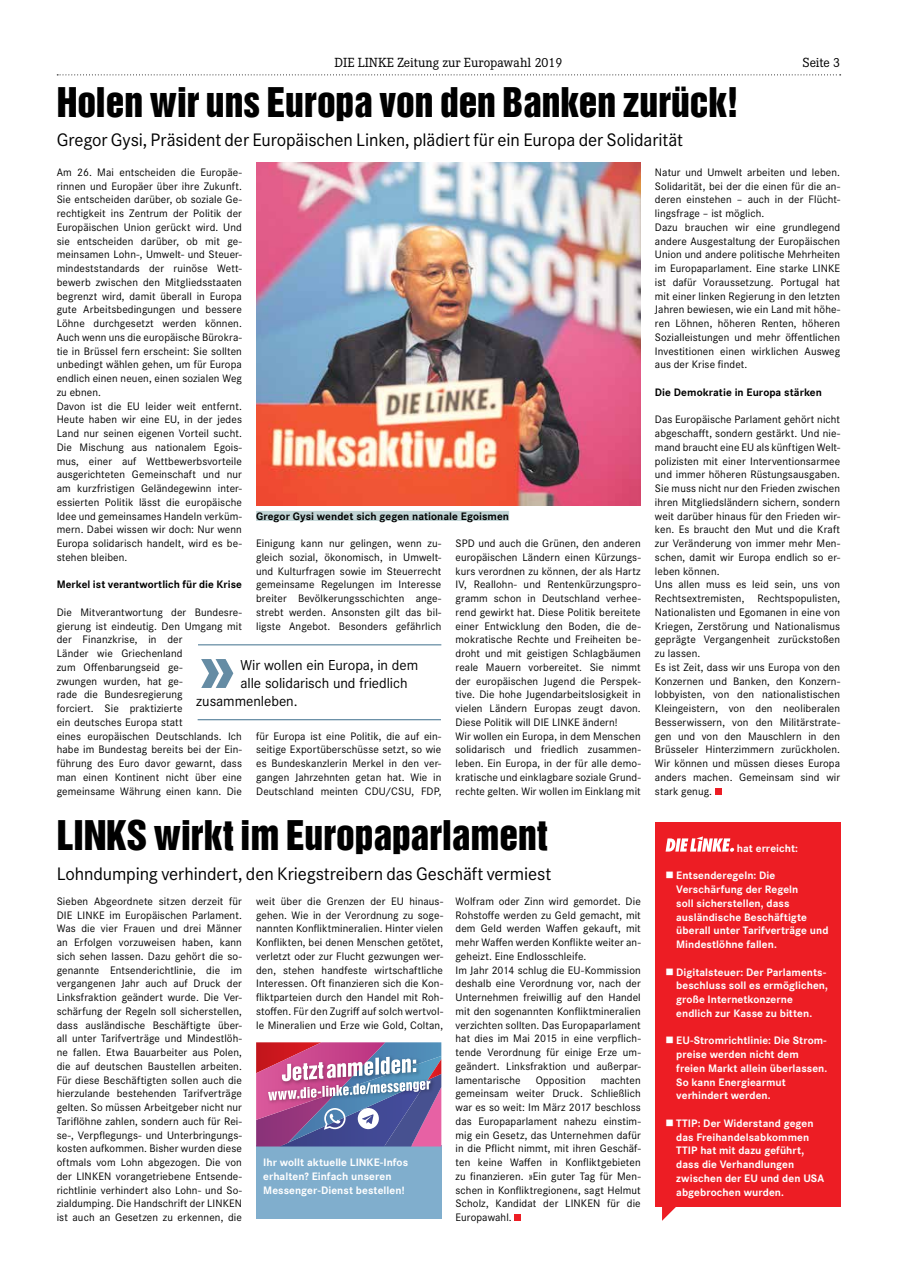
<style>
.page{position:relative;width:904px;height:1276px;background:#fff}
.page>*{position:absolute;margin:0;border:0;box-sizing:border-box;transform-origin:0 0}
.t1{font:37.5px "Helvetica Inserat LT";letter-spacing:-.005em;color:#000}
.t2{font:18.75px "Corporate S";letter-spacing:-.005em;color:#000}
.t3{font:15px "Corporate S";letter-spacing:-.005em;color:#000}
.t4{font:13.75px "Corporate E";color:#000}
.t5{font:11.25px/13.8px "Corporate S";letter-spacing:.01em;color:#000}
.t6{font:700 11.25px/13.8px "Corporate S";letter-spacing:.005em;color:#fff}
.t7{font:700 11.25px "Corporate S";letter-spacing:.005em;color:#000}
</style>
<div class="page">
<svg style="left:57px;top:74px;width:783px;height:1px"></svg>
<hr style="left:198px;top:644px;width:243px;height:1px;background:#658ca4">
<hr style="left:198px;top:719px;width:243px;height:1px;background:#658ca4">
<svg style="left:201px;top:659px;width:32px;height:29px"></svg>
<div style="left:256px;top:511px;width:253px;height:10px;background:#c1d4d5"></div>
<div style="left:514px;top:1214px;width:7px;height:7px;background:#ed1d24"></div>
<div style="left:256px;top:1145px;width:185px;height:74px;background:#80aecd"></div>
<img style="left:256px;top:162px;width:384px;height:344px">
<div style="left:714px;top:788px;width:7px;height:7px;background:#ed1d24"></div>
<svg style="left:662px;top:1206px;width:14px;height:14px"></svg>
<div style="left:655px;top:822px;width:185px;height:384px;background:#ed1d24"></div>
<svg style="left:665px;top:836px;width:69px;height:16px"></svg>
<svg style="left:256px;top:1042px;width:185px;height:104px;background:#936b9e"></svg>
<p class="t4" style="left:334px;top:55px;width:229px">DIE LINKE Zeitung zur Europawahl 2019</p>
<p class="t4" style="left:802px;top:55px;width:39px">Seite 3</p>
<h1 class="t1" style="left:57px;top:80px;width:683px">Holen wir uns Europa von den Banken zurück!</h1>
<h2 class="t2" style="left:57px;top:129px;width:628px">Gregor Gysi, Präsident der Europäischen Linken, plädiert für ein Europa der Solidarität</h2>
<p class="t5" style="left:57px;top:165px;width:187px">Am 26. Mai entscheiden die Europäe&shy;rinnen und Europäer über ihre Zukunft.<br>Sie entscheiden darüber, ob soziale Ge&shy;rechtigkeit ins Zentrum der Politik der Europäischen Union gerückt wird. Und sie entscheiden darüber, ob mit ge&shy;meinsamen Lohn-, Umwelt- und Steuer&shy;mindeststandards der ruinöse Wett&shy;bewerb zwischen den Mitgliedsstaaten begrenzt wird, damit überall in Europa gute Arbeitsbedingungen und bessere Löhne durchgesetzt werden können.<br>Auch wenn uns die europäische Bürokra&shy;tie in Brüssel fern erscheint: Sie sollten unbedingt wählen gehen, um für Europa endlich einen neuen, einen sozialen Weg zu ebnen.<br>Davon ist die EU leider weit entfernt.<br>Heute haben wir eine EU, in der jedes Land nur seinen eigenen Vorteil sucht.<br>Die Mischung aus nationalem Egois&shy;mus, einer auf Wettbewerbsvorteile ausgerichteten Gemeinschaft und nur am kurzfristigen Geländegewinn inter&shy;essierten Politik lässt die europäische Idee und gemeinsames Handeln verküm&shy;mern. Dabei wissen wir doch: Nur wenn Europa solidarisch handelt, wird es be&shy;stehen bleiben.</p>
<p class="t7" style="left:57px;top:578px;width:187px">Merkel ist verantwortlich für die Krise</p>
<p class="t5" style="left:57px;top:605px;width:187px">Die Mitverantwortung der Bundesre&shy;gierung ist eindeutig. Den Umgang mit der Finanzkrise, in der<br>Länder wie Griechenland<br>zum Offenbarungseid ge-<br>zwungen wurden, hat ge-<br>rade die Bundesregierung<br>forciert. Sie praktizierte<br>ein deutsches Europa statt<br>eines europäischen Deutschlands. Ich habe im Bundestag bereits bei der Ein&shy;führung des Euro davor gewarnt, dass man einen Kontinent nicht über eine gemeinsame Währung einen kann. Die</p>
<p class="t7" style="left:256px;top:509px;width:254px">Gregor Gysi wendet sich gegen nationale Egoismen</p>
<p class="t5" style="left:455px;top:536px;width:187px">SPD und auch die Grünen, den anderen europäischen Ländern einen Kürzungs&shy;kurs verordnen zu können, der als Hartz IV, Reallohn- und Rentenkürzungspro&shy;gramm schon in Deutschland verhee&shy;rend gewirkt hat. Diese Politik bereitete einer Entwicklung den Boden, die de&shy;mokratische Rechte und Freiheiten be&shy;droht und mit geistigen Schlagbäumen reale Mauern vorbereitet. Sie nimmt der europäischen Jugend die Perspek&shy;tive. Die hohe Jugendarbeitslosigkeit in vielen Ländern Europas zeugt davon.<br>Diese Politik will DIE LINKE ändern!<br>Wir wollen ein Europa, in dem Menschen solidarisch und friedlich zusammen&shy;leben. Ein Europa, in der für alle demo&shy;kratische und einklagbare soziale Grund&shy;rechte gelten. Wir wollen im Einklang mit</p>
<p class="t5" style="left:256px;top:536px;width:187px;text-align:justify">Einigung kann nur gelingen, wenn zu&shy;gleich sozial, ökonomisch, in Umwelt&shy;und Kulturfragen sowie im Steuerrecht gemeinsame Regelungen im Interesse breiter Bevölkerungsschichten ange&shy;strebt werden. Ansonsten gilt das bil&shy;ligste Angebot. Besonders gefährlich</p>
<h3 class="t3" style="left:240px;top:656px;width:179px">Wir wollen ein Europa, in dem</h3>
<h3 class="t3" style="left:240px;top:674px;width:169px">alle solidarisch und friedlich</h3>
<h3 class="t3" style="left:196px;top:692px;width:103px">zusammenleben.</h3>
<p class="t5" style="left:256px;top:729px;width:187px;text-align:justify">für Europa ist eine Politik, die auf ein&shy;seitige Exportüberschüsse setzt, so wie es Bundeskanzlerin Merkel in den ver&shy;gangen Jahrzehnten getan hat. Wie in Deutschland meinten CDU/CSU, FDP,</p>
<h1 class="t1" style="left:57px;top:813px;width:492px">LINKS wirkt im Europaparlament</h1>
<h2 class="t2" style="left:57px;top:863px;width:496px">Lohndumping verhindert, den Kriegstreibern das Geschäft vermiest</h2>
<p class="t5" style="left:57px;top:894px;width:187px;text-align:justify">Sieben Abgeordnete sitzen derzeit für DIE LINKE im Europäischen Parlament.<br>Was die vier Frauen und drei Männer an Erfolgen vorzuweisen haben, kann sich sehen lassen. Dazu gehört die so&shy;genannte Entsenderichtlinie, die im vergangenen Jahr auch auf Druck der Linksfraktion geändert wurde. Die Ver&shy;schärfung der Regeln soll sicherstellen, dass ausländische Beschäftigte über&shy;all unter Tarifverträge und Mindestlöh&shy;ne fallen. Etwa Bauarbeiter aus Polen, die auf deutschen Baustellen arbeiten.<br>Für diese Beschäftigten sollen auch die hierzulande bestehenden Tarifverträge gelten. So müssen Arbeitgeber nicht nur Tariflöhne zahlen, sondern auch für Rei&shy;se-, Verpflegungs- und Unterbringungs&shy;kosten aufkommen. Bisher wurden diese oftmals vom Lohn abgezogen. Die von der LINKEN vorangetriebene Entsende&shy;richtlinie verhindert also Lohn- und So&shy;zialdumping. Die Handschrift der LINKEN ist auch an Gesetzen zu erkennen, die</p>
<p class="t5" style="left:256px;top:894px;width:188px;text-align:justify">weit über die Grenzen der EU hinaus&shy;gehen. Wie in der Verordnung zu soge&shy;nannten Konfliktmineralien. Hinter vielen Konflikten, bei denen Menschen getötet, verletzt oder zur Flucht gezwungen wer&shy;den, stehen handfeste wirtschaftliche Interessen. Oft finanzieren sich die Kon&shy;fliktparteien durch den Handel mit Roh&shy;stoffen. Für den Zugriff auf solch wertvol&shy;le Mineralien und Erze wie Gold, Coltan,</p>
<p class="t5" style="left:455px;top:894px;width:187px">Wolfram oder Zinn wird gemordet. Die Rohstoffe werden zu Geld gemacht, mit dem Geld werden Waffen gekauft, mit mehr Waffen werden Konflikte weiter an&shy;geheizt. Eine Endlosschleife.<br>Im Jahr 2014 schlug die EU-Kommission deshalb eine Verordnung vor, nach der Unternehmen freiwillig auf den Handel mit den sogenannten Konfliktmineralien verzichten sollten. Das Europaparlament hat dies im Mai 2015 in eine verpflich&shy;tende Verordnung für einige Erze um&shy;geändert. Linksfraktion und außerpar&shy;lamentarische</p>
<p class="t5" style="left:535px;top:1073px;width:52px">Opposition</p>
<p class="t5" style="left:455px;top:1073px;width:187px;text-align:justify;text-indent:145px">machten gemeinsam weiter Druck. Schließlich war es so weit: Im März 2017 beschloss das Europaparlament nahezu einstim&shy;mig ein Gesetz, das Unternehmen dafür in die Pflicht nimmt, mit ihren Geschäf&shy;ten keine Waffen in Konfliktgebieten zu finanzieren. »Ein guter Tag für Men&shy;schen in Konfliktregionen«, sagt Helmut Scholz, Kandidat der LINKEN für die Europawahl.</p>
<p class="t6" style="left:263px;top:1155px;width:146px">Ihr wollt aktuelle LINKE-Infos erhalten? Einfach unseren<br>Messenger-Dienst bestellen!</p>
<p class="t5" style="left:655px;top:165px;width:187px">Natur und Umwelt arbeiten und leben.<br>Solidarität, bei der die einen für die an&shy;deren einstehen – auch in der Flücht&shy;lingsfrage – ist möglich.<br>Dazu brauchen wir eine grundlegend andere Ausgestaltung der Europäischen Union und andere politische Mehrheiten im Europaparlament. Eine starke LINKE ist dafür Voraussetzung. Portugal hat mit einer linken Regierung in den letzten Jahren bewiesen, wie ein Land mit höhe&shy;ren Löhnen, höheren Renten, höheren Sozialleistungen und mehr öffentlichen Investitionen einen wirklichen Ausweg aus der Krise findet.</p>
<p class="t7" style="left:655px;top:386px;width:168px">Die Demokratie in Europa stärken</p>
<p class="t5" style="left:655px;top:413px;width:187px">Das Europäische Parlament gehört nicht abgeschafft, sondern gestärkt. Und nie&shy;mand braucht eine EU als künftigen Welt&shy;polizisten mit einer Interventionsarmee und immer höheren Rüstungsausgaben.<br>Sie muss nicht nur den Frieden zwischen ihren Mitgliedsländern sichern, sondern weit darüber hinaus für den Frieden wir&shy;ken. Es braucht den Mut und die Kraft zur Veränderung von immer mehr Men&shy;schen, damit wir Europa endlich so er&shy;leben können.<br>Uns allen muss es leid sein, uns von Rechtsextremisten, Rechtspopulisten, Nationalisten und Egomanen in eine von Kriegen, Zerstörung und Nationalismus geprägte Vergangenheit zurückstoßen zu lassen.<br>Es ist Zeit, dass wir uns Europa von den Konzernen und Banken, den Konzern&shy;lobbyisten, von den nationalistischen Kleingeistern, von den neoliberalen Besserwissern, von den Militärstrate&shy;gen und von den Mauschlern in den Brüsseler Hinterzimmern zurückholen.<br>Wir können und müssen dieses Europa anders machen. Gemeinsam sind wir stark genug.</p>
<p class="t6" style="left:737px;top:841px;width:63px">hat erreicht:</p>
<p class="t6" style="left:676px;top:869px;width:154px;text-indent:-11px">■ Entsenderegeln: Die<br>Verschärfung der Regeln<br>soll sicherstellen, dass ausländische Beschäftigte überall unter Tarifverträge und<br>Mindestlöhne fallen.</p>
<p class="t6" style="left:676px;top:965px;width:153px;text-indent:-11px">■ Digitalsteuer: Der Parlaments&shy;beschluss soll es ermöglichen, große Internetkonzerne endlich zur Kasse zu bitten.</p>
<p class="t6" style="left:676px;top:1034px;width:153px;text-indent:-11px">■ EU-Stromrichtlinie: Die Strom&shy;preise werden nicht dem freien Markt allein überlassen.<br>So kann Energiearmut verhindert werden.</p>
<p class="t6" style="left:676px;top:1116px;width:149px;text-indent:-11px">■ TTIP: Der Widerstand gegen das Freihandelsabkommen<br>TTIP hat mit dazu gefü hrt, dass die Verhandlungen zwischen der EU und den USA abgebrochen wurden.</p>
</div>
